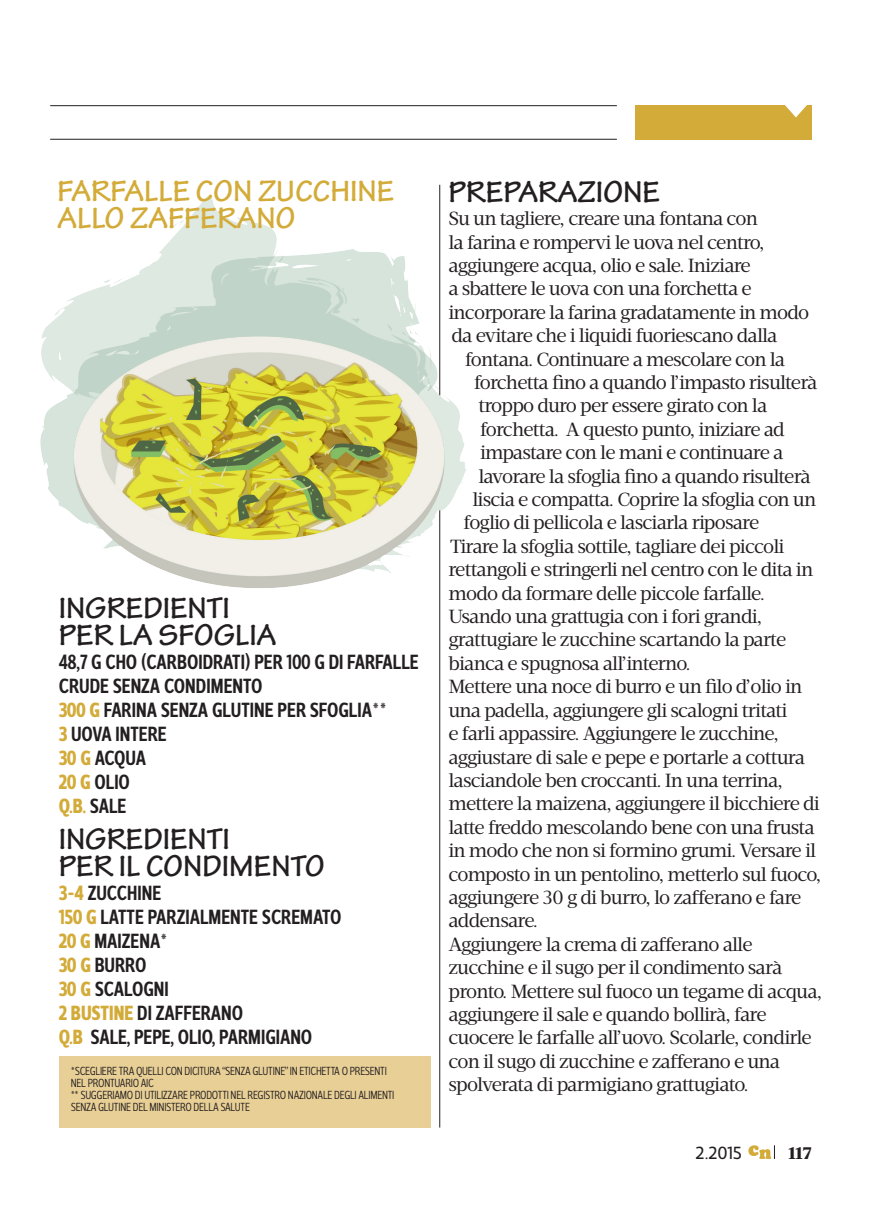
<style>
.page{position:relative;width:879px;height:1219px;background:#fff}
.page>*{position:absolute;margin:0;border:0;box-sizing:border-box;transform-origin:0 0}
.t1{font:700 31.8px "Tekton Pro";color:#231f20}
.t2{font:700 31.5px/27px "Tekton Pro";color:#231f20}
.t3{font:700 31.5px/27px "Tekton Pro";color:#d3ab39}
.t4{font:500 21px/24px "Velino Sans Condensed";letter-spacing:-.005em;color:#231f20}
.t5{font:19.5px "Velino Text";letter-spacing:-.04em;color:#231f20}
.t6{font:18px "Velino Sans";color:#231f20}
.t7{font:800 18px "Acta";color:#231f20}
.t8{font:300 12px/12px "Velino Sans Condensed";letter-spacing:-.025em;color:#231f20}
.s1{font-weight:700;color:#d3ab39}
</style>
<div class="page">
<hr style="left:50px;top:105px;width:566px;height:1px;background:#231f20">
<hr style="left:50px;top:139px;width:566px;height:1px;background:#231f20">
<svg style="left:748px;top:1145px;width:27px;height:13px"></svg>
<div style="left:634px;top:105px;width:177px;height:34px;background:#d3ab39"></div>
<svg style="left:785px;top:105px;width:22px;height:12px"></svg>
<hr style="left:439px;top:510px;width:1px;height:617px;background:#231f20">
<img style="left:40px;top:184px;width:426px;height:439px">
<div style="left:59px;top:1056px;width:371px;height:71px;background:#e8cf96"></div>
<p class="t3" style="left:57px;top:179px;width:338px">FARFALLE CON ZUCCHINE<br>ALLO ZAFFERANO</p>
<p class="t2" style="left:59px;top:595px;width:219px">INGREDIENTI<br>PER LA SFOGLIA</p>
<p class="t4" style="left:59px;top:650px;width:361px">48,7 G CHO (CARBOIDRATI) PER 100 G DI FARFALLE<br>CRUDE SENZA CONDIMENTO<br><span class="s1">300 G</span> FARINA SENZA GLUTINE PER SFOGLIA**<br><span class="s1">3</span> UOVA INTERE<br><span class="s1">30 G</span> ACQUA<br><span class="s1">20 G</span> OLIO<br><span class="s1">Q.B.</span> SALE</p>
<p class="t2" style="left:59px;top:826px;width:267px">INGREDIENTI<br>PER IL CONDIMENTO</p>
<p class="t4" style="left:59px;top:881px;width:278px"><span class="s1">3-4</span> ZUCCHINE<br><span class="s1">150 G</span> LATTE PARZIALMENTE SCREMATO<br><span class="s1">20 G</span> MAIZENA*<br><span class="s1">30 G</span> BURRO<br><span class="s1">30 G</span> SCALOGNI<br><span class="s1">2 BUSTINE</span> DI ZAFFERANO<br><span class="s1">Q.B</span> SALE, PEPE, OLIO, PARMIGIAN</p>
<p class="t4" style="left:301px;top:1025px;width:13px">O</p>
<p class="t8" style="left:71px;top:1064px;width:325px">*SCEGLIERE TRA QUELLI CON DICITURA “SENZA GLUTINE” IN ETICHETTA O PRESENTI NEL PRONTUARIO AIC<br>** SUGGERIAMO DI UTILIZZARE PRODOTTI NEL REGISTRO NAZIONALE DEGLI ALIMENTI SENZA GLUTINE DEL MINISTERO DELLA SALUTE</p>
<p class="t1" style="left:448px;top:173px;width:213px">PREPARAZIONE</p>
<p class="t5" style="left:448px;top:207px;width:311px">Su un tagliere, creare una fontana con</p>
<p class="t5" style="left:448px;top:230px;width:318px">la farina e rompervi le uova nel centro,</p>
<p class="t5" style="left:448px;top:254px;width:304px">aggiungere acqua, olio e sale. Iniziare</p>
<p class="t5" style="left:448px;top:277px;width:305px">a sbattere le uova con una forchetta e</p>
<p class="t5" style="left:448px;top:300px;width:362px">incorporare la farina gradatamente in modo</p>
<p class="t5" style="left:451px;top:324px;width:327px">da evitare che i liquidi fuoriescano dalla</p>
<p class="t5" style="left:465px;top:347px;width:321px">fontana. Continuare a mescolare con la</p>
<p class="t5" style="left:474px;top:371px;width:345px">forchetta fino a quando l’impasto risulterà</p>
<p class="t5" style="left:478px;top:394px;width:290px">troppo duro per essere girato con la</p>
<p class="t5" style="left:480px;top:417px;width:306px">forchetta. A questo punto, iniziare ad</p>
<p class="t5" style="left:480px;top:441px;width:305px">impastare con le mani e continuare a</p>
<p class="t5" style="left:478px;top:464px;width:334px">lavorare la sfoglia fino a quando risulterà</p>
<p class="t5" style="left:472px;top:488px;width:345px">liscia e compatta. Coprire la sfoglia con un</p>
<p class="t5" style="left:463px;top:511px;width:297px">foglio di pellicola e lasciarla riposare</p>
<p class="t5" style="left:450px;top:534px;width:336px">Tirare la sfoglia sottile, tagliare dei piccoli</p>
<p class="t5" style="left:448px;top:558px;width:366px">rettangoli e stringerli nel centro con le dita in</p>
<p class="t5" style="left:448px;top:581px;width:318px">modo da formare delle piccole farfalle.</p>
<p class="t5" style="left:448px;top:605px;width:315px">Usando una grattugia con i fori grandi,</p>
<p class="t5" style="left:448px;top:628px;width:339px">grattugiare le zucchine scartando la parte</p>
<p class="t5" style="left:448px;top:651px;width:244px">bianca e spugnosa all’interno.</p>
<p class="t5" style="left:448px;top:675px;width:355px">Mettere una noce di burro e un filo d’olio in</p>
<p class="t5" style="left:448px;top:698px;width:340px">una padella, aggiungere gli scalogni tritati</p>
<p class="t5" style="left:448px;top:722px;width:332px">e farli appassire. Aggiungere le zucchine,</p>
<p class="t5" style="left:448px;top:745px;width:358px">aggiustare di sale e pepe e portarle a cottura</p>
<p class="t5" style="left:448px;top:768px;width:336px">lasciandole ben croccanti. In una terrina,</p>
<p class="t5" style="left:448px;top:792px;width:373px">mettere la maizena, aggiungere il bicchiere di</p>
<p class="t5" style="left:448px;top:815px;width:367px">latte freddo mescolando bene con una frusta</p>
<p class="t5" style="left:448px;top:839px;width:369px">in modo che non si formino grumi. Versare il</p>
<p class="t5" style="left:448px;top:862px;width:374px">composto in un pentolino, metterlo sul fuoco,</p>
<p class="t5" style="left:448px;top:885px;width:354px">aggiungere 30 g di burro, lo zafferano e fare</p>
<p class="t5" style="left:448px;top:909px;width:91px">addensare.</p>
<p class="t5" style="left:448px;top:932px;width:305px">Aggiungere la crema di zafferano alle</p>
<p class="t5" style="left:448px;top:956px;width:335px">zucchine e il sugo per il condimento sarà</p>
<p class="t5" style="left:448px;top:979px;width:375px">pronto. Mettere sul fuoco un tegame di acqua,</p>
<p class="t5" style="left:448px;top:1002px;width:320px">aggiungere il sale e quando bollirà, fare</p>
<p class="t5" style="left:448px;top:1026px;width:365px">cuocere le farfalle all’uovo. Scolarle, condirle</p>
<p class="t5" style="left:448px;top:1049px;width:333px">con il sugo di zucchine e zafferano e una</p>
<p class="t5" style="left:448px;top:1073px;width:302px">spolverata di parmigiano grattugiato.</p>
<p class="t6" style="left:695px;top:1142px;width:48px">2.2015</p>
<p class="t7" style="left:788px;top:1141px;width:25px">117</p>
</div>
